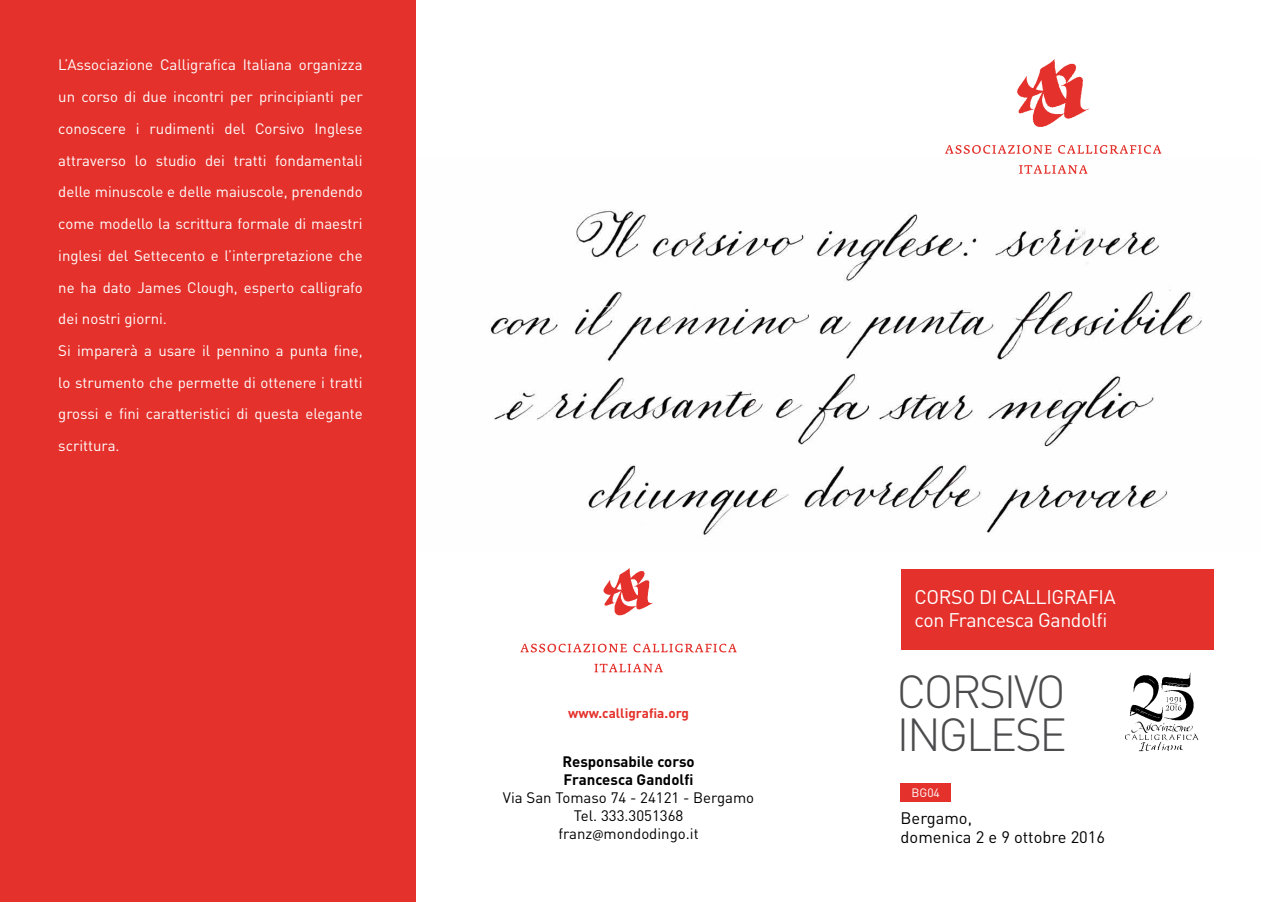
<style>
.page{position:relative;width:1272px;height:902px;background:#fff}
.page>*{position:absolute;margin:0;border:0;box-sizing:border-box;transform-origin:0 0}
.t1{font:300 45.75px/43px "DIN";letter-spacing:-.05em;color:#4b4b4d}
.t2{font:19.5px/23.4px "DIN";letter-spacing:-.02em;color:#fff}
.t3{font:16.5px/19.5px "DIN";color:#000}
.t4{font:15px/31.7px "DIN";color:#fff}
.t5{font:15px/18px "DIN";color:#000;text-align:center}
.t6{font:700 15px/18px "DIN";color:#000}
.t7{font:700 13.5px "DIN";color:#e4312b}
.t8{font:12px "DIN";color:#fff}
.s1{font-family:"Myriad Pro"}
</style>
<div class="page">
<img style="left:415px;top:159px;width:787px;height:392px">
<div style="left:0;top:0;width:415px;height:901px;background:#e4312b"></div>
<div style="left:900px;top:782px;width:50px;height:19px;background:#e4312b"></div>
<div style="left:901px;top:569px;width:312px;height:80px;background:#e4312b"></div>
<img style="left:603px;top:568px;width:51px;height:47px">
<svg style="left:520px;top:643px;width:107px;height:9px"></svg>
<svg style="left:633px;top:643px;width:103px;height:9px"></svg>
<svg style="left:594px;top:663px;width:68px;height:9px"></svg>
<img style="left:1017px;top:59px;width:73px;height:68px">
<svg style="left:945px;top:145px;width:106px;height:9px"></svg>
<svg style="left:1058px;top:145px;width:103px;height:9px"></svg>
<svg style="left:1019px;top:165px;width:68px;height:9px"></svg>
<img style="left:1125px;top:672px;width:74px;height:80px">
<p class="t4" style="left:58px;top:49px;width:306px">L’Associazione Calligrafica Italiana organizza un corso di due incontri per principianti per conoscere i rudimenti del Corsivo Inglese attraverso lo studio dei tratti fondamentali delle minuscole e delle maiuscole, prendendo come modello la scrittura formale di maestri inglesi del Settecento e l’interpretazione che ne ha dato James Clough, esperto calligrafo dei nostri giorni.<br>Si imparerà a usare il pennino a punta fine, lo strumento che permette di ottenere i tratti grossi e fini caratteristici di questa elegante scrittura.</p>
<p class="t7" style="left:568px;top:704px;width:122px">www.calligrafia.org</p>
<p class="t6" style="left:562px;top:751px;width:134px">Responsabile corso<br>Francesca Gandolfi</p>
<p class="t5" style="left:503px;top:787px;width:253px">Via San Tomaso 74 - 24121 - Bergamo<br>Tel. 333.3051368 franz<span class="s1">@</span>mondodingo.it</p>
<h2 class="t2" style="left:914px;top:584px;width:203px">CORSO DI CALLIGRAFIA con Francesca Gandolfi</h2>
<h1 class="t1" style="left:896px;top:669px;width:172px">CORSIVO<br>INGLESE</h1>
<p class="t8" style="left:911px;top:785px;width:30px">BG04</p>
<p class="t3" style="left:900px;top:807px;width:206px">Bergamo,<br>domenica 2 e 9 ottobre 2016</p>
</div>
